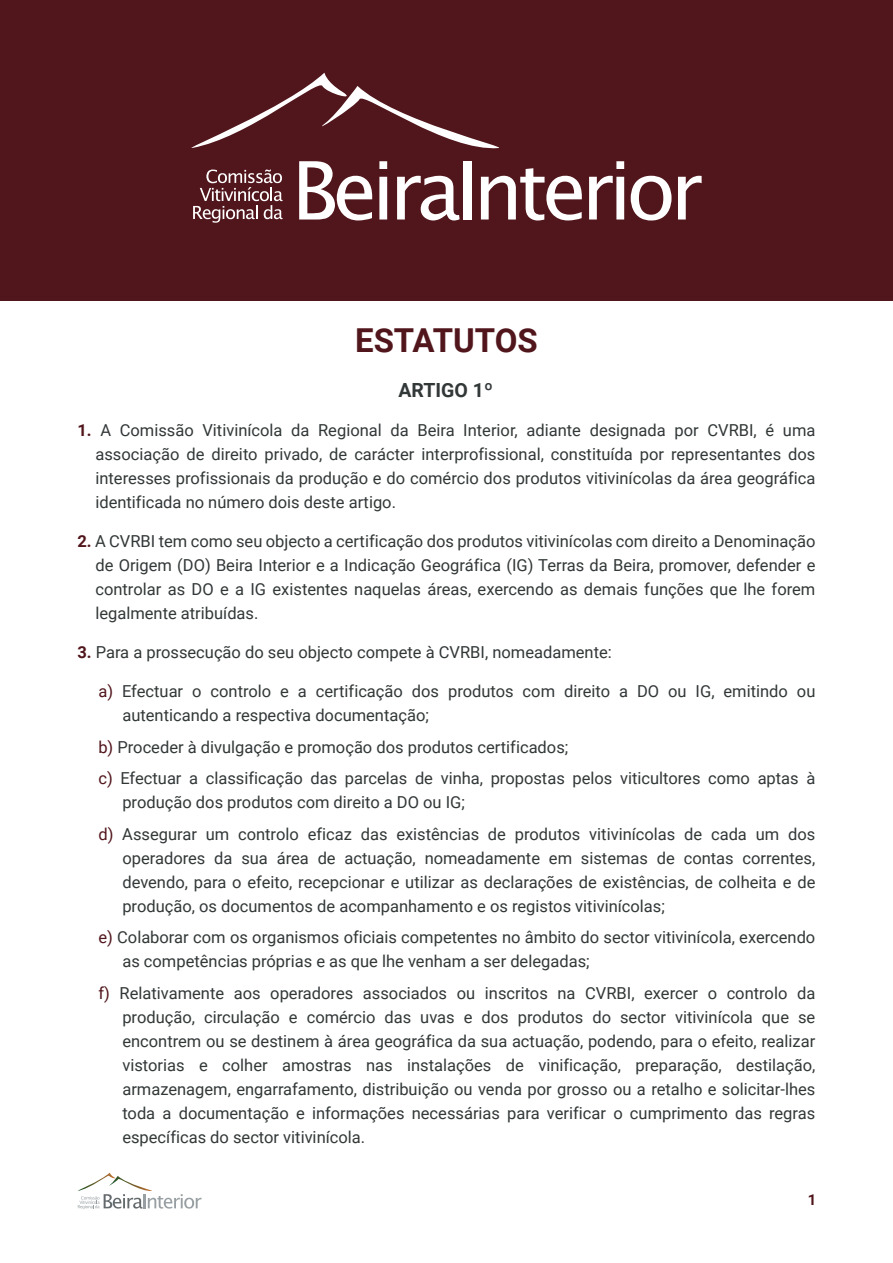
<style>
.page{position:relative;width:893px;height:1263px;background:#fff}
.page>*{position:absolute;margin:0;border:0;box-sizing:border-box;transform-origin:0 0}
.t1{font:700 33px "Roboto";color:#51161c}
.t2{font:700 19.5px "Roboto";color:#323738}
.t3{font:16.5px/24px "Roboto";color:#323738;text-align:justify}
.t4{font:700 15px "Roboto";color:#51161c}
.s1{font-weight:700;color:#51161c}
.s2{color:#51161c}
</style>
<div class="page">
<div style="left:0;top:0;width:893px;height:300px;background:#51161c"></div>
<svg style="left:299px;top:161px;width:73px;height:59px"></svg>
<svg style="left:379px;top:161px;width:8px;height:58px"></svg>
<svg style="left:397px;top:176px;width:63px;height:44px"></svg>
<div style="left:463px;top:161px;width:8px;height:58px;background:#fff"></div>
<svg style="left:481px;top:168px;width:101px;height:53px"></svg>
<svg style="left:589px;top:161px;width:35px;height:58px"></svg>
<svg style="left:631px;top:176px;width:41px;height:45px"></svg>
<svg style="left:678px;top:176px;width:24px;height:43px"></svg>
<svg style="left:193px;top:169px;width:90px;height:54px"></svg>
<svg style="left:191px;top:73px;width:308px;height:76px"></svg>
<svg style="left:77px;top:1173px;width:124px;height:36px"></svg>
<h1 class="t1" style="left:355px;top:317px;width:184px">ESTATUTOS</h1>
<p class="t2" style="left:398px;top:376px;width:96px">ARTIGO 1º</p>
<p class="t3" style="left:95px;top:418px;width:721px;text-indent:-18px"><span class="s1">1.</span> A Comissão Vitivinícola da Regional da Beira Interior, adiante designada por CVRBI, é uma associação de direito privado, de carácter interprofissional, constituída por representantes dos interesses profissionais da produção e do comércio dos produtos vitivinícolas da área geográfica identificada no número dois deste artigo.</p>
<p class="t3" style="left:95px;top:529px;width:721px;text-indent:-18px"><span class="s1">2.</span> A CVRBI tem como seu objecto a certificação dos produtos vitivinícolas com direito a Denominação de Origem (DO) Beira Interior e a Indicação Geográfica (IG) Terras da Beira, promover, defender e controlar as DO e a IG existentes naquelas áreas, exercendo as demais funções que lhe forem legalmente atribuídas.</p>
<p class="t3" style="left:77px;top:640px;width:536px"><span class="s1">3.</span> Para a prossecução do seu objecto compete à CVRBI, nomeadamente:</p>
<p class="t3" style="left:122px;top:679px;width:694px;text-indent:-24px"><span class="s2">a)</span> Efectuar o controlo e a certificação dos produtos com direito a DO ou IG, emitindo ou autenticando a respectiva documentação;</p>
<p class="t3" style="left:98px;top:730px;width:718px;line-height:31.5px"><span class="s2">b)</span> Proceder à divulgação e promoção dos produtos certificados;<br><span class="s2">c)</span> Efectuar a classificação das parcelas de vinha, propostas pelos viticultores como aptas à</p>
<p class="t3" style="left:98px;top:786px;width:718px;line-height:31.5px;text-indent:24px">produção dos produtos com direito a DO ou IG;<br><span class="s2">d)</span> Assegurar um controlo eficaz das existências de produtos vitivinícolas de cada um dos</p>
<p class="t3" style="left:122px;top:845px;width:694px">operadores da sua área de actuação, nomeadamente em sistemas de contas correntes, devendo, para o efeito, recepcionar e utilizar as declarações de existências, de colheita e de produção, os documentos de acompanhamento e os registos vitivinícolas;</p>
<p class="t3" style="left:122px;top:925px;width:694px;text-indent:-24px"><span class="s2">e)</span> Colaborar com os organismos oficiais competentes no âmbito do sector vitivinícola, exercendo as competências próprias e as que lhe venham a ser delegadas;</p>
<p class="t3" style="left:122px;top:980px;width:694px;text-indent:-24px"><span class="s2">f)</span> Relativamente aos operadores associados ou inscritos na CVRBI, exercer o controlo da produção, circulação e comércio das uvas e dos produtos do sector vitivinícola que se encontrem ou se destinem à área geográfica da sua actuação, podendo, para o efeito, realizar vistorias e colher amostras nas instalações de vinificação, preparação, destilação, armazenagem, engarrafamento, distribuição ou venda por grosso ou a retalho e solicitar-lhes toda a documentação e informações necessárias para verificar o cumprimento das regras específicas do sector vitivinícola.</p>
<p class="t4" style="left:808px;top:1189px;width:10px">1</p>
</div>
